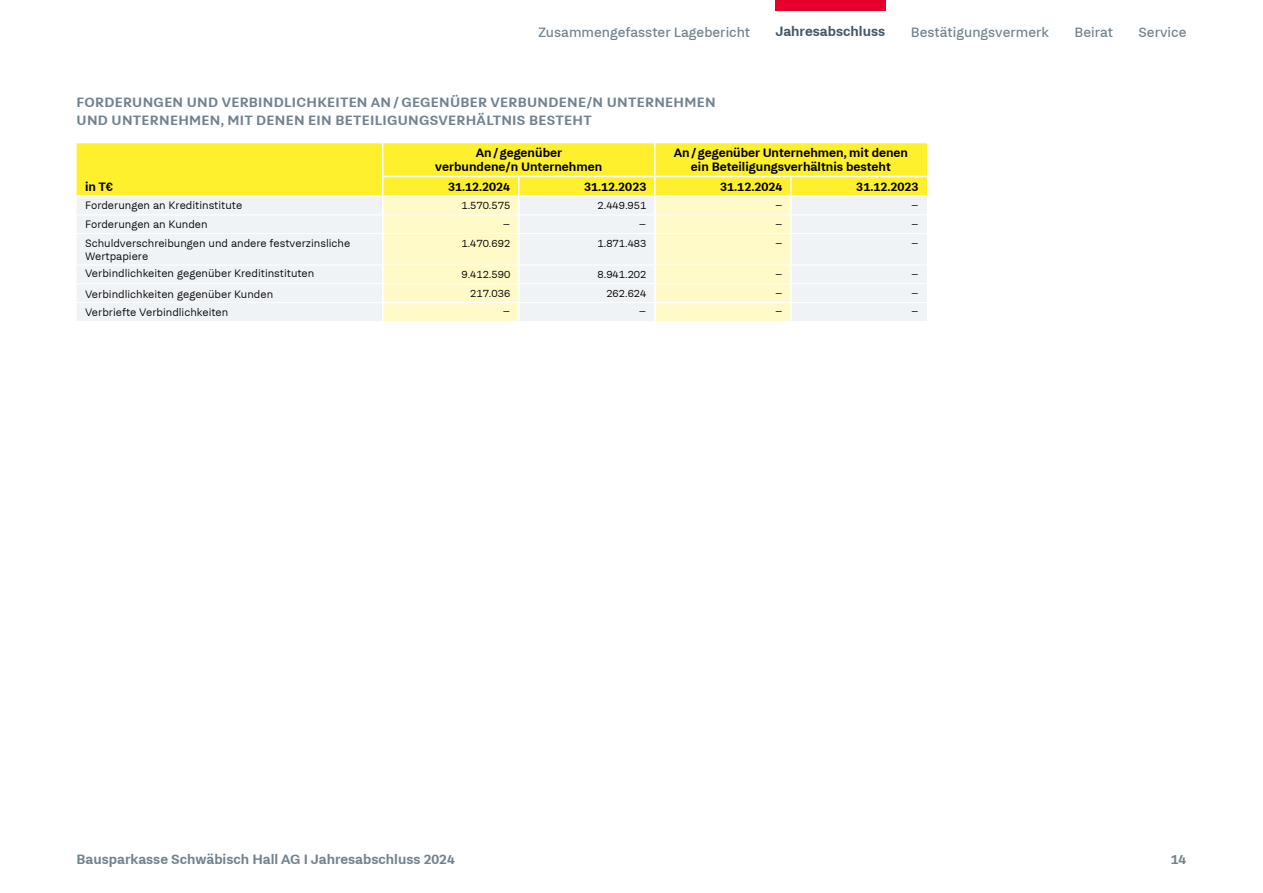
<style>
.page{position:relative;width:1263px;height:893px;background:#fff}
.page>*{position:absolute;margin:0;border:0;box-sizing:border-box;transform-origin:0 0}
.t1{font:700 15px/18px "Fuchs";letter-spacing:.02em;color:#72828d}
.t2{font:15px "Fuchs";color:#72828d}
.t3{font:700 15px "Fuchs";color:#72828d}
.t4{font:700 15px "Fuchs";color:#425866}
.t5{font:700 13.5px/13.5px "Fuchs";color:#000;text-align:center}
.t6{font:300 12px/12.8px "Fuchs";color:#000}
</style>
<div class="page">
<div style="left:775px;top:0;width:110px;height:10px;background:#e6002d"></div>
<div style="left:77px;top:234px;width:850px;height:87px;background:#f0f3f6"></div>
<svg style="left:383px;top:234px;width:407px;height:87px;fill:#fffac8"></svg>
<svg style="left:77px;top:143px;width:850px;height:90px"></svg>
<hr style="left:382px;top:234px;width:1px;height:31px;background:#fff">
<hr style="left:518px;top:234px;width:1px;height:31px;background:#fff">
<hr style="left:654px;top:234px;width:2px;height:31px;background:#fff">
<hr style="left:790px;top:234px;width:2px;height:31px;background:#fff">
<svg style="left:382px;top:266px;width:1px;height:55px"></svg>
<svg style="left:518px;top:266px;width:1px;height:55px"></svg>
<svg style="left:654px;top:266px;width:2px;height:55px"></svg>
<svg style="left:790px;top:266px;width:2px;height:55px"></svg>
<hr style="left:77px;top:215px;width:306px;height:1px;background:#fff">
<hr style="left:77px;top:265px;width:306px;height:1px;background:#fff">
<hr style="left:383px;top:265px;width:136px;height:1px;background:#fff">
<hr style="left:519px;top:265px;width:136px;height:1px;background:#fff">
<hr style="left:655px;top:265px;width:136px;height:1px;background:#fff">
<hr style="left:791px;top:265px;width:136px;height:1px;background:#fff">
<hr style="left:77px;top:283px;width:306px;height:1px;background:#fff">
<hr style="left:383px;top:283px;width:136px;height:1px;background:#fff">
<hr style="left:519px;top:283px;width:136px;height:1px;background:#fff">
<hr style="left:655px;top:283px;width:136px;height:1px;background:#fff">
<hr style="left:791px;top:283px;width:136px;height:1px;background:#fff">
<hr style="left:77px;top:302px;width:306px;height:1px;background:#fff">
<hr style="left:383px;top:302px;width:136px;height:1px;background:#fff">
<hr style="left:519px;top:302px;width:136px;height:1px;background:#fff">
<hr style="left:655px;top:302px;width:136px;height:1px;background:#fff">
<hr style="left:791px;top:302px;width:136px;height:1px;background:#fff">
<hr style="left:382px;top:176px;width:137px;height:1px;background:#fff">
<hr style="left:519px;top:176px;width:136px;height:1px;background:#fff">
<hr style="left:655px;top:176px;width:136px;height:1px;background:#fff">
<hr style="left:791px;top:176px;width:136px;height:1px;background:#fff">
<hr style="left:77px;top:195px;width:306px;height:2px;background:#fff">
<hr style="left:383px;top:195px;width:136px;height:2px;background:#fff">
<hr style="left:519px;top:195px;width:136px;height:2px;background:#fff">
<hr style="left:655px;top:195px;width:136px;height:2px;background:#fff">
<hr style="left:791px;top:195px;width:136px;height:2px;background:#fff">
<p class="t2" style="left:538px;top:23px;width:214px">Zusammengefasster Lagebericht</p>
<p class="t4" style="left:775px;top:23px;width:111px">Jahresabschluss</p>
<p class="t2" style="left:911px;top:23px;width:140px">Bestätigungsvermerk</p>
<p class="t2" style="left:1074px;top:23px;width:40px">Beirat</p>
<p class="t2" style="left:1138px;top:23px;width:49px">Service</p>
<p class="t1" style="left:77px;top:93px;width:641px">FORDERUNGEN UND VERBINDLICHKEITEN AN/GEGENÜBER VERBUNDENE/N UNTERNEHMEN<br>UND UNTERNEHMEN, MIT DENEN EIN BETEILIGUNGSVERHÄLTNIS BESTEHT</p>
<p class="t5" style="left:435px;top:146px;width:168px">An/gegenüber verbundene/n Unternehmen</p>
<p class="t5" style="left:674px;top:146px;width:236px">An/gegenüber Unternehmen, mit denen ein Beteiligungsverhältnis besteht</p>
<p class="t5" style="left:85px;top:180px;width:29px">in T€</p>
<p class="t5" style="left:448px;top:180px;width:64px">31.12.2024</p>
<p class="t5" style="left:584px;top:180px;width:64px">31.12.2023</p>
<p class="t5" style="left:720px;top:180px;width:64px">31.12.2024</p>
<p class="t5" style="left:856px;top:180px;width:64px">31.12.2023</p>
<p class="t6" style="left:85px;top:199px;width:159px">Forderungen an Kreditinstitute</p>
<p class="t6" style="left:461px;top:199px;width:50px">1.570.575</p>
<p class="t6" style="left:597px;top:199px;width:50px">2.449.951</p>
<p class="t6" style="left:775px;top:199px;width:9px">–</p>
<p class="t6" style="left:911px;top:199px;width:9px">–</p>
<p class="t6" style="left:85px;top:218px;width:124px">Forderungen an Kunden</p>
<p class="t6" style="left:503px;top:218px;width:9px">–</p>
<p class="t6" style="left:639px;top:218px;width:9px">–</p>
<p class="t6" style="left:775px;top:218px;width:9px">–</p>
<p class="t6" style="left:911px;top:218px;width:9px">–</p>
<p class="t6" style="left:85px;top:237px;width:267px">Schuldverschreibungen und andere festverzinsliche<br>Wertpapiere</p>
<p class="t6" style="left:461px;top:237px;width:50px">1.470.692</p>
<p class="t6" style="left:597px;top:237px;width:50px">1.871.483</p>
<p class="t6" style="left:775px;top:237px;width:9px">–</p>
<p class="t6" style="left:911px;top:237px;width:9px">–</p>
<p class="t6" style="left:85px;top:267px;width:231px">Verbindlichkeiten gegenüber Kreditinstituten</p>
<p class="t6" style="left:461px;top:268px;width:50px">9.412.590</p>
<p class="t6" style="left:597px;top:268px;width:50px">8.941.202</p>
<p class="t6" style="left:775px;top:268px;width:9px">–</p>
<p class="t6" style="left:911px;top:268px;width:9px">–</p>
<p class="t6" style="left:85px;top:287px;width:190px">Verbindlichkeiten gegenüber Kunden</p>
<p class="t6" style="left:470px;top:287px;width:42px">217.036</p>
<p class="t6" style="left:606px;top:287px;width:42px">262.624</p>
<p class="t6" style="left:775px;top:287px;width:9px">–</p>
<p class="t6" style="left:911px;top:287px;width:9px">–</p>
<p class="t6" style="left:85px;top:305px;width:145px">Verbriefte Verbindlichkeiten</p>
<p class="t6" style="left:503px;top:305px;width:9px">–</p>
<p class="t6" style="left:639px;top:305px;width:9px">–</p>
<p class="t6" style="left:775px;top:305px;width:9px">–</p>
<p class="t6" style="left:911px;top:305px;width:9px">–</p>
<p class="t3" style="left:77px;top:851px;width:380px">Bausparkasse Schwäbisch Hall AG I Jahresabschluss 2024</p>
<p class="t1" style="left:1171px;top:850px;width:17px">14</p>
</div>
